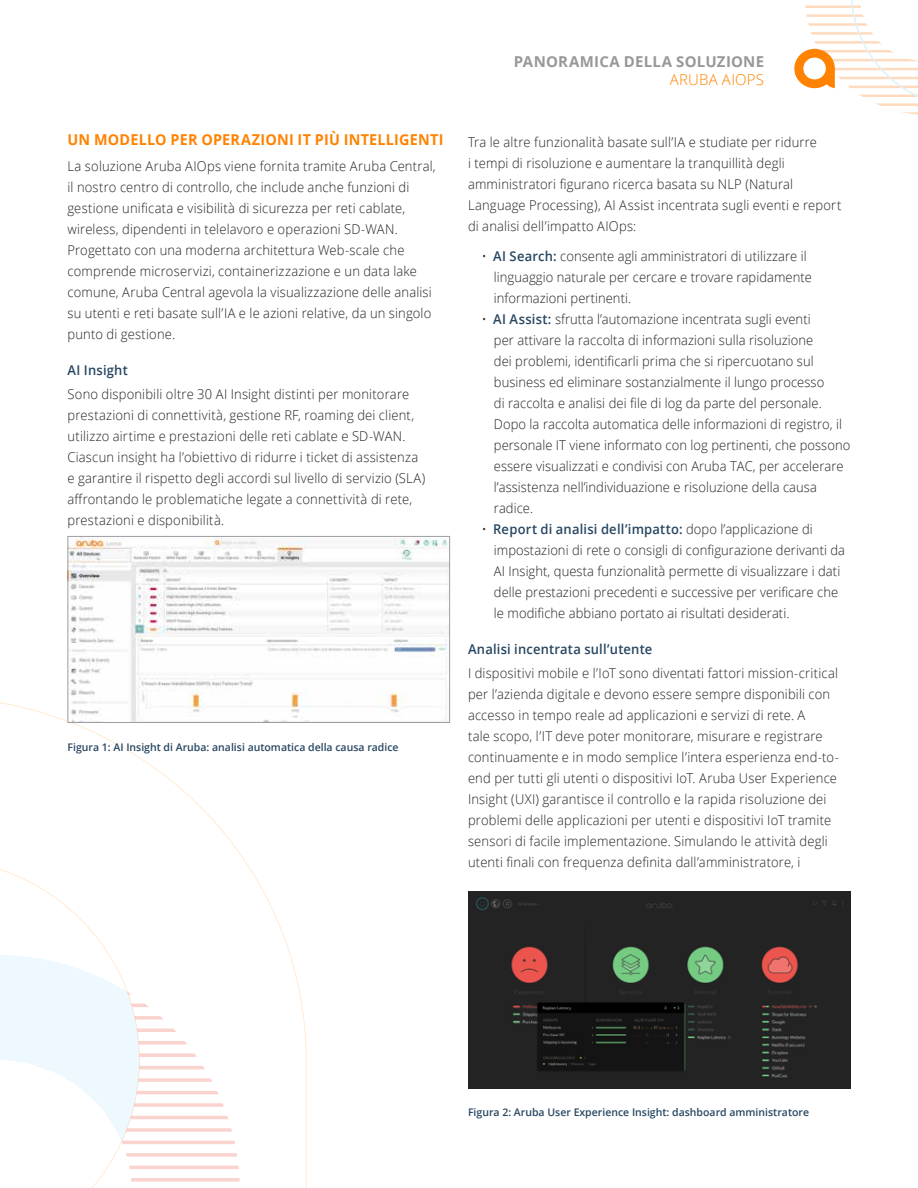
<style>
.page{position:relative;width:918px;height:1188px;background:#fff}
.page>*{position:absolute;margin:0;border:0;box-sizing:border-box;transform-origin:0 0}
.t1{font:700 15px "Open Sans";letter-spacing:.015em;color:#ff8300;scale:.96 1}
.t2{font:700 15px "Open Sans";letter-spacing:.015em;color:#999899}
.t3{font:300 15px "Open Sans";letter-spacing:.015em;color:#ff8300}
.t4{font:300 13.5px/21px "Open Sans";letter-spacing:.01em;color:#231f20;scale:.96 1}
.t5{font:600 13.5px "Open Sans";letter-spacing:.015em;color:#274661;scale:.96 1}
.t6{font:600 10.5px "Open Sans";color:#274661}
.s1{font-weight:600;color:#274661}
</style>
<div class="page">
<svg style="left:0;top:696px;width:307px;height:492px"></svg>
<svg style="left:794px;top:0;width:124px;height:115px"></svg>
<img style="left:70px;top:538px;width:378px;height:183px">
<div style="left:68px;top:536px;width:382px;height:187px;border:1px solid #9e9da3"></div>
<img style="left:468px;top:892px;width:382px;height:196px">
<p class="t1" style="left:68px;top:129px;width:393px">UN MODELLO PER OPERAZIONI IT PIÙ INTELLIGENTI</p>
<p class="t4" style="left:68px;top:155px;width:385px">La soluzione Aruba AIOps viene fornita tramite Aruba Central, il nostro centro di controllo, che include anche funzioni di gestione unificata e visibilità di sicurezza per reti cablate, wireless, dipendenti in telelavoro e operazioni SD-WAN.<br>Progettato con una moderna architettura Web-scale che comprende microservizi, containerizzazione e un data lake comune, Aruba Central agevola la visualizzazione delle analisi su utenti e reti basate sull’IA e le azioni relative, da un singolo punto di gestione.</p>
<p class="t5" style="left:68px;top:361px;width:64px">AI Insight</p>
<p class="t4" style="left:68px;top:383px;width:374px">Sono disponibili oltre 30 AI Insight distinti per monitorare prestazioni di connettività, gestione RF, roaming dei client, utilizzo airtime e prestazioni delle reti cablate e SD-WAN.<br>Ciascun insight ha l’obiettivo di ridurre i ticket di assistenza e garantire il rispetto degli accordi sul livello di servizio (SLA) affrontando le problematiche legate a connettività di rete, prestazioni e disponibilità.</p>
<p class="t6" style="left:68px;top:740px;width:333px">Figura 1: AI Insight di Aruba: analisi automatica della causa radice</p>
<p class="t2" style="left:514px;top:51px;width:252px">PANORAMICA DELLA SOLUZIONE</p>
<p class="t3" style="left:670px;top:69px;width:96px">ARUBA AIOPS</p>
<p class="t4" style="left:468px;top:131px;width:391px">Tra le altre funzionalità basate sull’IA e studiate per ridurre<br>i tempi di risoluzione e aumentare la tranquillità degli amministratori figurano ricerca basata su NLP (Natural Language Processing), AI Assist incentrata sugli eventi e report di analisi dell’impatto AIOps:</p>
<p class="t4" style="left:494px;top:245px;width:333px;text-indent:-12px">• <span class="s1">AI Search:</span> consente agli amministratori di utilizzare il linguaggio naturale per cercare e trovare rapidamente informazioni pertinenti.</p>
<p class="t4" style="left:494px;top:308px;width:373px;text-indent:-12px">• <span class="s1">AI Assist:</span> sfrutta l’automazione incentrata sugli eventi<br>per attivare la raccolta di informazioni sulla risoluzione<br>dei problemi, identificarli prima che si ripercuotano sul business ed eliminare sostanzialmente il lungo processo<br>di raccolta e analisi dei file di log da parte del personale.<br>Dopo la raccolta automatica delle informazioni di registro, il personale IT viene informato con log pertinenti, che possono essere visualizzati e condivisi con Aruba TAC, per accelerare l’assistenza nell’individuazione e risoluzione della causa radice.</p>
<p class="t4" style="left:494px;top:518px;width:367px;text-indent:-12px">• <span class="s1">Report di analisi dell’impatto:</span> dopo l’applicazione di impostazioni di rete o consigli di configurazione derivanti da AI Insight, questa funzionalità permette di visualizzare i dati delle prestazioni precedenti e successive per verificare che le modifiche abbiano portato ai risultati desiderati.</p>
<p class="t5" style="left:468px;top:640px;width:194px">Analisi incentrata sull’utente</p>
<p class="t4" style="left:468px;top:662px;width:388px">I dispositivi mobile e l’IoT sono diventati fattori mission-critical per l’azienda digitale e devono essere sempre disponibili con accesso in tempo reale ad applicazioni e servizi di rete. A<br>tale scopo, l’IT deve poter monitorare, misurare e registrare continuamente e in modo semplice l’intera esperienza end-to&shy;end per tutti gli utenti o dispositivi IoT. Aruba User Experience Insight (UXI) garantisce il controllo e la rapida risoluzione dei problemi delle applicazioni per utenti e dispositivi IoT tramite sensori di facile implementazione. Simulando le attività degli utenti finali con frequenza definita dall’amministratore, i</p>
<p class="t6" style="left:468px;top:1105px;width:343px">Figura 2: Aruba User Experience Insight: dashboard amministratore</p>
</div>
